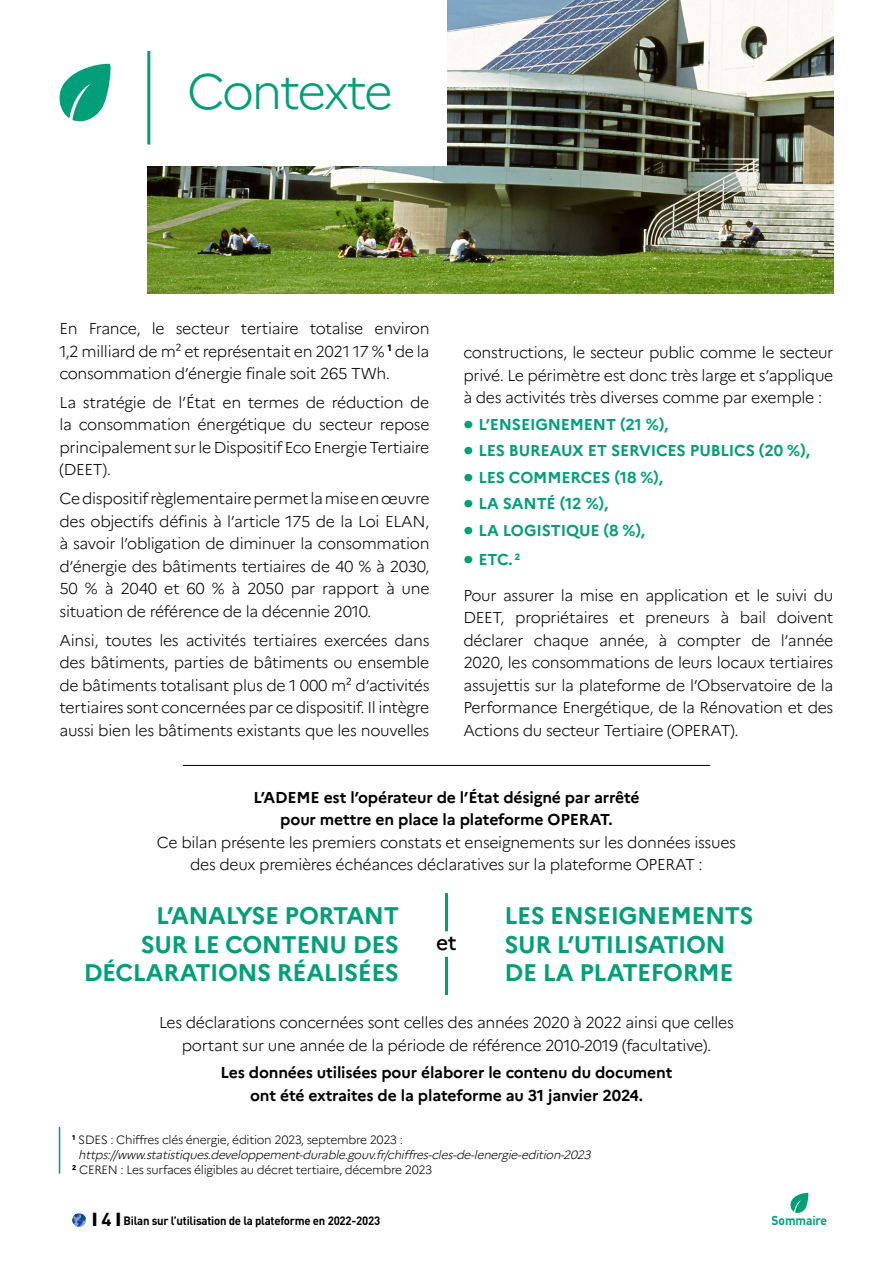
<style>
.page{position:relative;width:893px;height:1263px;background:#fff}
.page>*{position:absolute;margin:0;border:0;box-sizing:border-box;transform-origin:0 0}
.t1{font:300 49.5px "Marianne";letter-spacing:-.055em;color:#009f79}
.t2{font:700 24px/28.8px "Marianne";letter-spacing:-.02em;color:#009f79}
.t3{font:500 21px "Marianne";color:#000}
.t4{font:300 15.75px/22.5px "Marianne";letter-spacing:-.02em;color:#000;text-align:justify}
.t5{font:700 15.75px/22.5px "Marianne";letter-spacing:-.01em;color:#000;text-align:center}
.t6{font:700 15.75px "Marianne";letter-spacing:-.01em;color:#009f79}
.t7{font:700 12.75px "DIN Pro";letter-spacing:-.01em;color:#009f79;scale:.95 1}
.t8{font:300 12px "Marianne";letter-spacing:-.025em;color:#000}
.t9{font:italic 300 12px "Marianne";color:#000}
.t10{font:700 12px "DIN Pro";letter-spacing:-.02em;color:#000;scale:.95 1}
.s1{font-weight:800;font-size:21px}
.s2{font-family:"DIN Black Alternate";font-weight:400;font-size:18.45px}
.s3{font-size:18.45px}
</style>
<div class="page">
<img style="left:147px;top:0;width:686px;height:293px">
<div style="left:0;top:0;width:446px;height:166px;background:#fff"></div>
<svg style="left:72px;top:1213px;width:14px;height:14px"></svg>
<hr style="left:445px;top:893px;width:3px;height:38px;background:#009f79">
<hr style="left:445px;top:957px;width:3px;height:38px;background:#009f79">
<hr style="left:183px;top:765px;width:527px;height:1px;background:#000">
<hr style="left:59px;top:1127px;width:1px;height:47px;background:#009f79">
<hr style="left:147px;top:51px;width:3px;height:94px;background:#009f79">
<svg style="left:59px;top:63px;width:52px;height:59px"></svg>
<svg style="left:790px;top:1192px;width:19px;height:21px"></svg>
<h1 class="t1" style="left:187px;top:62px;width:207px">Contexte</h1>
<p class="t4" style="left:60px;top:317px;width:371px">En France, le secteur tertiaire totalise environ 1,2 milliard de m² et représentait en 2021 17 % <sup>1</sup> de la consommation d’énergie finale soit 265 TWh.</p>
<p class="t4" style="left:60px;top:391px;width:371px">La stratégie de l’État en termes de réduction de la consommation énergétique du secteur repose principalement sur le Dispositif Eco Energie Tertiaire (DEET).</p>
<p class="t4" style="left:60px;top:487px;width:371px">Ce dispositif règlementaire permet la mise en œuvre des objectifs définis à l’article 175 de la Loi ELAN, à savoir l’obligation de diminuer la consommation d’énergie des bâtiments tertiaires de 40 % à 2030, 50 % à 2040 et 60 % à 2050 par rapport à une situation de référence de la décennie 2010.</p>
<p class="t4" style="left:60px;top:629px;width:371px">Ainsi, toutes les activités tertiaires exercées dans des bâtiments, parties de bâtiments ou ensemble de bâtiments totalisant plus de 1 000 m² d’activités tertiaires sont concernées par ce dispositif. Il intègre aussi bien les bâtiments existants que les nouvelles</p>
<p class="t4" style="left:463px;top:341px;width:371px">constructions, le secteur public comme le secteur privé. Le périmètre est donc très large et s’applique à des activités très diverses comme par exemple :</p>
<p class="t6" style="left:463px;top:415px;width:207px"><span class="s1">•</span> L’ENSEIGNEMENT (21 %),</p>
<p class="t6" style="left:463px;top:441px;width:348px"><span class="s1">•</span> LES BUREAUX ET SERVICES PUBLICS (20 %),</p>
<p class="t6" style="left:463px;top:468px;width:201px"><span class="s1">•</span> LES COMMERCES (18 %),</p>
<p class="t6" style="left:463px;top:494px;width:146px"><span class="s1">•</span> LA SANTÉ (12 %),</p>
<p class="t6" style="left:463px;top:521px;width:183px"><span class="s1">•</span> LA LOGISTIQUE (8 %),</p>
<p class="t6" style="left:463px;top:550px;width:58px"><span class="s1">•</span> ETC. <sup>2</sup></p>
<p class="t4" style="left:463px;top:584px;width:371px">Pour assurer la mise en application et le suivi du DEET, propriétaires et preneurs à bail doivent déclarer chaque année, à compter de l’année 2020, les consommations de leurs locaux tertiaires assujettis sur la plateforme de l’Observatoire de la Performance Energétique, de la Rénovation et des Actions du secteur Tertiaire (OPERAT).</p>
<p class="t5" style="left:253px;top:786px;width:388px">L’ADEME est l’opérateur de l’État désigné par arrêté pour mettre en place la plateforme OPERAT.</p>
<p class="t4" style="left:157px;top:831px;width:581px;text-align:center">Ce bilan présente les premiers constats et enseignements sur les données issues des deux premières échéances déclaratives sur la plateforme OPERAT :</p>
<h2 class="t2" style="left:84px;top:901px;width:317px;text-align:right">L’ANALYSE PORTANT<br>SUR LE CONTENU DES<br>DÉCLARATIONS RÉALISÉES</h2>
<h3 class="t3" style="left:436px;top:929px;width:22px">et</h3>
<h2 class="t2" style="left:505px;top:901px;width:250px">LES ENSEIGNEMENTS<br>SUR L’UTILISATION<br>DE LA PLATEFORME</h2>
<p class="t4" style="left:159px;top:1011px;width:576px;text-align:center">Les déclarations concernées sont celles des années 2020 à 2022 ainsi que celles portant sur une année de la période de référence 2010-2019 (facultative).</p>
<p class="t5" style="left:220px;top:1061px;width:454px">Les données utilisées pour élaborer le contenu du document ont été extraites de la plateforme au 31 janvier 2024.</p>
<p class="t8" style="left:72px;top:1133px;width:332px"><sup>1</sup> SDES : Chiffres clés énergie, édition 2023, septembre 2023 :</p>
<p class="t9" style="left:78px;top:1148px;width:517px">https://www.statistiques.developpement-durable.gouv.fr/chiffres-cles-de-lenergie-edition-2023</p>
<p class="t8" style="left:72px;top:1163px;width:361px"><sup>2</sup> CEREN : Les surfaces éligibles au décret tertiaire, décembre 2023</p>
<p class="t10" style="left:92px;top:1211px;width:305px"><span class="s2">I</span> <span class="s3">4</span> <span class="s2">I</span> Bilan sur l’utilisation de la plateforme en 2022-2023</p>
<p class="t7" style="left:772px;top:1210px;width:60px">Sommaire</p>
</div>
